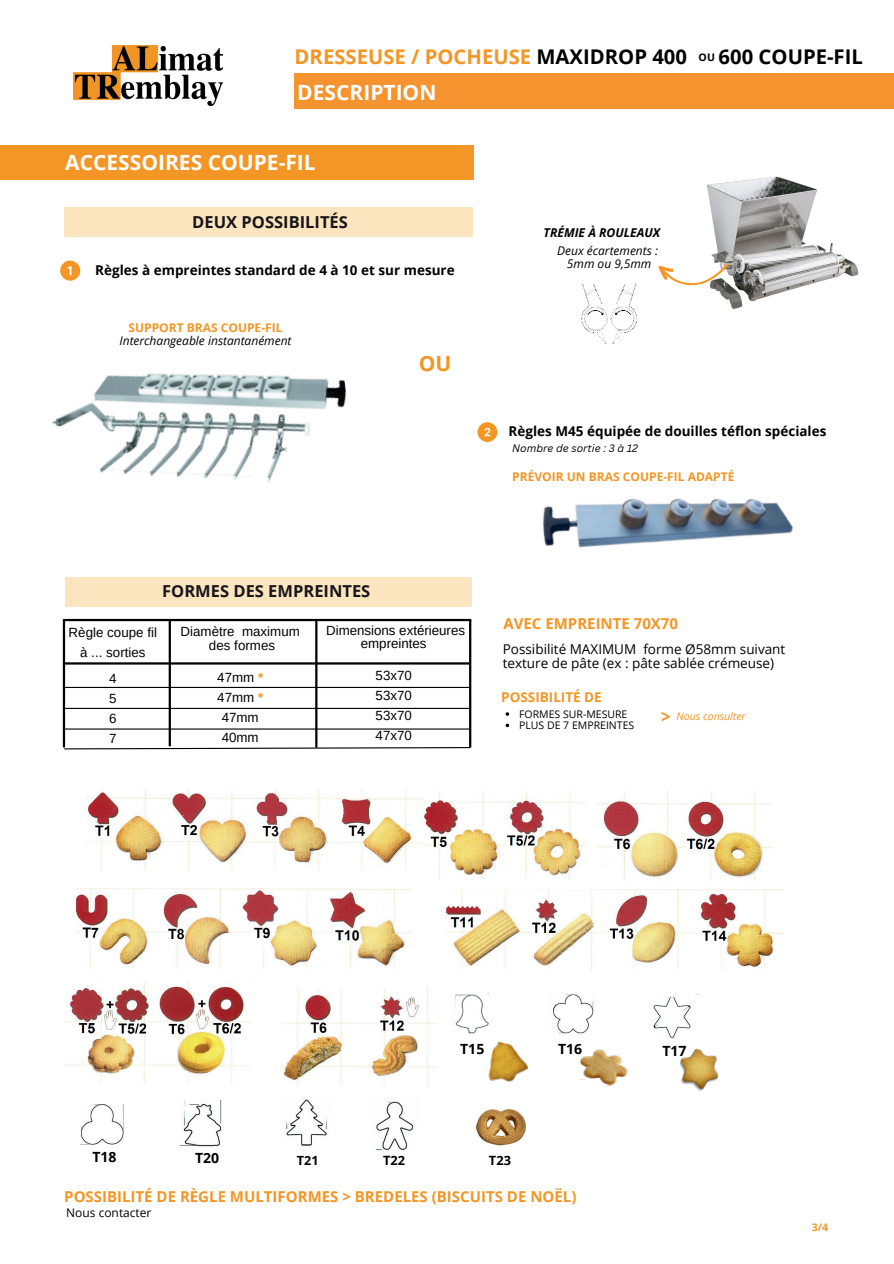
<style>
.page{position:relative;width:894px;height:1264px;background:#fff}
.page>*{position:absolute;margin:0;border:0;box-sizing:border-box;transform-origin:0 0}
.t1{font:700 21px "Open Sans";color:#fff}
.t2{font:700 21px "Open Sans";color:#f39625}
.t3{font:700 20.25px "Open Sans";color:#000}
.t4{font:700 16.5px "Open Sans";color:#19151b}
.t5{font:700 15px "Open Sans";color:#f39625}
.t6{font:700 14.1px "Open Sans";color:#000}
.t7{font:700 13.5px "Open Sans";color:#000}
.t8{font:13.5px/14.7px "Open Sans";color:#000}
.t9{font:700 13.5px "Open Sans";color:#f39625}
.t10{font:13.35px/20px "Arimo";color:#000;text-align:center}
.t11{font:700 12.75px "Open Sans";color:#000}
.t12{font:700 12.6px "Open Sans";color:#000}
.t13{font:italic 700 12.15px "Open Sans";color:#000}
.t14{font:italic 12px/13px "Open Sans";color:#000;text-align:center}
.t15{font:700 12px "Open Sans";color:#f39625}
.t16{font:12px "Open Sans";color:#000}
.t17{font:10.5px/11.4px "Open Sans";color:#000}
.t18{font:italic 10.5px "Canva Sans";color:#000}
.t19{font:italic 10.5px "Open Sans";color:#f39625}
.t20{font:700 10.5px "Open Sans";color:#f39625}
.s1{color:#f39625}
.s2{font-size:10.5px}
.s3{font-weight:700;color:#f5942e}
.s4{font-weight:700;font-size:18px}
</style>
<div class="page">
<div style="left:0;top:145px;width:473px;height:35px;background:#f39625"></div>
<img style="left:376px;top:1101px;width:38px;height:50px">
<img style="left:86px;top:790px;width:337px;height:79px">
<img style="left:423px;top:792px;width:162px;height:86px">
<img style="left:596px;top:792px;width:176px;height:88px">
<img style="left:75px;top:888px;width:337px;height:80px">
<img style="left:446px;top:889px;width:337px;height:80px">
<img style="left:282px;top:987px;width:155px;height:98px">
<img style="left:66px;top:981px;width:184px;height:102px">
<img style="left:286px;top:1099px;width:41px;height:47px">
<img style="left:80px;top:1104px;width:44px;height:41px">
<img style="left:653px;top:994px;width:46px;height:44px">
<img style="left:553px;top:994px;width:41px;height:40px">
<img style="left:455px;top:994px;width:34px;height:40px">
<img style="left:180px;top:1100px;width:42px;height:47px">
<img style="left:488px;top:1041px;width:41px;height:41px">
<img style="left:680px;top:1048px;width:39px;height:43px">
<div style="left:274px;top:1140px;width:26px;height:12px;background:#fff"></div>
<div style="left:487px;top:993px;width:28px;height:28px;background:#fff"></div>
<div style="left:443px;top:1032px;width:24px;height:6px;background:#fff"></div>
<div style="left:429px;top:991px;width:24px;height:7px;background:#fff"></div>
<div style="left:533px;top:1031px;width:25px;height:6px;background:#fff"></div>
<div style="left:624px;top:990px;width:70px;height:7px;background:#fff"></div>
<img style="left:580px;top:1049px;width:48px;height:37px">
<div style="left:574px;top:1079px;width:17px;height:7px;background:#fff"></div>
<img style="left:476px;top:1109px;width:50px;height:37px">
<img style="left:74px;top:45px;width:148px;height:61px">
<svg style="left:63px;top:746px;width:408px;height:4px"></svg>
<img style="left:542px;top:498px;width:252px;height:50px">
<hr style="left:64px;top:662px;width:405px;height:2px;background:#000">
<img style="left:581px;top:283px;width:56px;height:61px">
<svg style="left:60px;top:260px;width:20px;height:21px"></svg>
<svg style="left:477px;top:422px;width:20px;height:20px"></svg>
<img style="left:52px;top:403px;width:236px;height:79px">
<img style="left:88px;top:373px;width:259px;height:75px">
<hr style="left:65px;top:687px;width:405px;height:1px;background:#000">
<hr style="left:65px;top:707px;width:405px;height:2px;background:#000">
<hr style="left:65px;top:728px;width:405px;height:1px;background:#000">
<hr style="left:169px;top:619px;width:2px;height:127px;background:#000">
<hr style="left:315px;top:620px;width:2px;height:127px;background:#000">
<hr style="left:469px;top:620px;width:2px;height:127px;background:#000">
<hr style="left:63px;top:619px;width:2px;height:128px;background:#000">
<hr style="left:63px;top:619px;width:408px;height:2px;background:#000">
<img style="left:689px;top:176px;width:170px;height:133px">
<svg style="left:658px;top:263px;width:71px;height:22px"></svg>
<div style="left:65px;top:577px;width:406px;height:29px;background:#fae5be"></div>
<div style="left:64px;top:208px;width:408px;height:29px;background:#fae5be"></div>
<div style="left:294px;top:74px;width:599px;height:35px;background:#f5942e"></div>
<svg style="left:505px;top:723px;width:4px;height:4px"></svg>
<h2 class="t3" style="left:294px;top:42px;width:569px"><span class="s1">DRESSEUSE / POCHEUSE</span> MAXIDROP 400 <span class="s2">OU</span> 600 COUPE-FIL</h2>
<h1 class="t1" style="left:297px;top:77px;width:141px">DESCRIPTION</h1>
<h1 class="t1" style="left:65px;top:147px;width:252px">ACCESSOIRES COUPE-FIL</h1>
<p class="t4" style="left:192px;top:210px;width:157px">DEUX POSSIBILITÉS</p>
<p class="t7" style="left:95px;top:261px;width:361px">Règles à empreintes standard de 4 à 10 et sur mesure</p>
<p class="t15" style="left:128px;top:319px;width:156px">SUPPORT BRAS COUPE-FIL</p>
<p class="t14" style="left:119px;top:334px;width:173px">Interchangeable instantanément</p>
<h1 class="t2" style="left:419px;top:348px;width:34px">OU</h1>
<p class="t13" style="left:543px;top:223px;width:118px">TRÉMIE À ROULEAUX</p>
<p class="t14" style="left:557px;top:244px;width:102px">Deux écartements :<br>5mm ou 9,5mm</p>
<p class="t7" style="left:508px;top:422px;width:319px">Règles M45 équipée de douilles téflon spéciales</p>
<p class="t15" style="left:512px;top:468px;width:223px">PRÉVOIR UN BRAS COUPE-FIL ADAPTÉ</p>
<p class="t18" style="left:512px;top:442px;width:127px">Nombre de sortie : 3 à 12</p>
<p class="t4" style="left:162px;top:579px;width:209px">FORMES DES EMPREINTES</p>
<p class="t10" style="left:69px;top:622px;width:90px">Règle coupe fil à ... sorties</p>
<p class="t10" style="left:109px;top:669px;width:9px;text-align:justify">4<br>5<br>6<br>7</p>
<p class="t10" style="left:180px;top:624px;width:121px;line-height:14.4px">Diamètre maximum des formes</p>
<p class="t10" style="left:217px;top:668px;width:47px">47mm <span class="s3">*<br></span>47mm <span class="s3">*<br></span>47mm<br>40mm</p>
<p class="t10" style="left:326px;top:624px;width:140px;line-height:12.9px">Dimensions extérieures empreintes</p>
<p class="t10" style="left:375px;top:665px;width:38px;text-align:justify">53x70<br>53x70<br>53x70<br>47x70</p>
<p class="t5" style="left:503px;top:612px;width:176px">AVEC EMPREINTE 70X70</p>
<p class="t8" style="left:502px;top:641px;width:284px">Possibilité MAXIMUM forme Ø58mm suivant texture de pâte (ex : pâte sablée crémeuse)</p>
<p class="t9" style="left:501px;top:687px;width:102px">POSSIBILITÉ DE</p>
<p class="t17" style="left:519px;top:707px;width:117px">FORMES SUR-MESURE<br>PLUS DE 7 EMPREINTES</p>
<p class="t19" style="left:660px;top:708px;width:86px"><span class="s4">&gt;</span> Nous consulter</p>
<p class="t6" style="left:558px;top:1039px;width:26px">T16</p>
<p class="t6" style="left:460px;top:1039px;width:26px">T15</p>
<p class="t6" style="left:662px;top:1041px;width:26px">T17</p>
<p class="t6" style="left:92px;top:1147px;width:26px">T18</p>
<p class="t6" style="left:195px;top:1147px;width:26px">T20</p>
<p class="t11" style="left:489px;top:1151px;width:24px">T23</p>
<p class="t11" style="left:383px;top:1150px;width:24px">T22</p>
<p class="t12" style="left:297px;top:1151px;width:23px">T21</p>
<p class="t5" style="left:64px;top:1185px;width:513px">POSSIBILITÉ DE RÈGLE MULTIFORMES &gt; BREDELES (BISCUITS DE NOËL)</p>
<p class="t16" style="left:66px;top:1203px;width:87px">Nous contacter</p>
<p class="t20" style="left:811px;top:1219px;width:18px">3/4</p>
</div>
